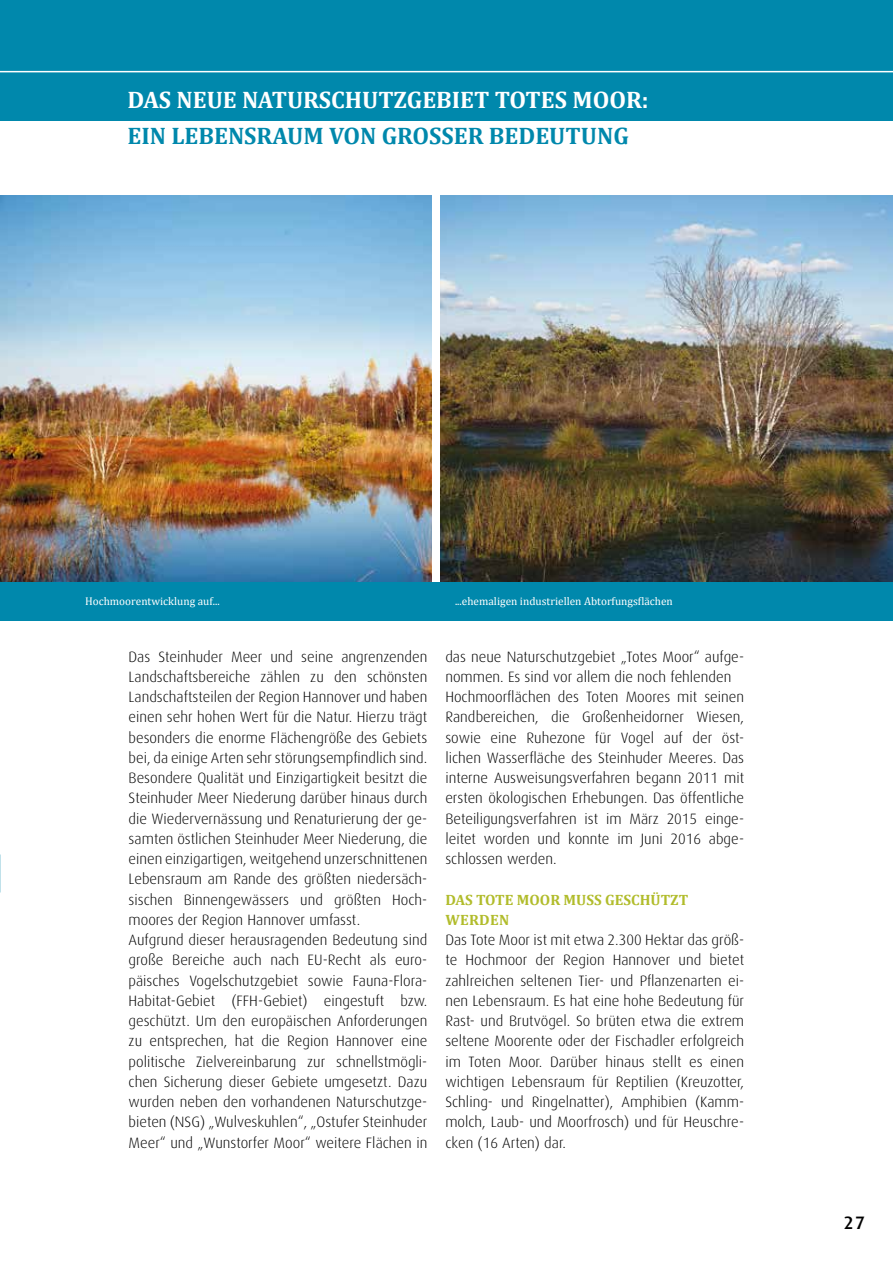
<style>
.page{position:relative;width:893px;height:1263px;background:#fff}
.page>*{position:absolute;margin:0;border:0;box-sizing:border-box;transform-origin:0 0}
.t1{font:700 24px "Cambria";color:#fff}
.t2{font:700 24px "Cambria";color:#0088ac}
.t3{font:500 18px "Dax";color:#000}
.t4{font:300 15px/20.2px "Dax";color:#000}
.t5{font:700 15px/20.2px "Cambria";color:#b1bc2b}
.t6{font:11.25px "Cambria";color:#fff}
</style>
<div class="page">
<div style="left:0;top:0;width:893px;height:121px;background:#0088ac"></div>
<img style="left:0;top:196px;width:432px;height:387px">
<img style="left:440px;top:196px;width:453px;height:387px">
<div style="left:0;top:583px;width:893px;height:38px;background:#0088ac"></div>
<hr style="left:0;top:71px;width:893px;height:1px;background:#fff">
<h1 class="t1" style="left:128px;top:85px;width:523px">DAS NEUE NATURSCHUTZGEBIET TOTES MOOR:</h1>
<h1 class="t2" style="left:128px;top:121px;width:503px">EIN LEBENSRAUM VON GROSSER BEDEUTUNG</h1>
<p class="t6" style="left:85px;top:594px;width:136px">Hochmoorentwicklung auf...</p>
<p class="t6" style="left:455px;top:595px;width:219px">...ehemaligen industriellen Abtorfungsflächen</p>
<p class="t4" style="left:129px;top:646px;width:300px">Das Steinhuder Meer und seine angrenzenden Landschaftsbereiche zählen zu den schönsten Landschaftsteilen der Region Hannover und haben einen sehr hohen Wert für die Natur. Hierzu trägt besonders die enorme Flächengröße des Gebiets bei, da einige Arten sehr störungsempfindlich sind.<br>Besondere Qualität und Einzigartigkeit besitzt die Steinhuder Meer Niederung darüber hinaus durch die Wiedervernässung und Renaturierung der ge&shy;samten östlichen Steinhuder Meer Niederung, die einen einzigartigen, weitgehend unzerschnittenen Lebensraum am Rande des größten niedersäch&shy;sischen Binnengewässers und größten Hoch&shy;moores der Region Hannover umfasst.<br>Aufgrund dieser herausragenden Bedeutung sind große Bereiche auch nach EU-Recht als euro&shy;päisches Vogelschutzgebiet sowie Fauna-Flora-Habitat-Gebiet (FFH-Gebiet) eingestuft bzw. geschützt. Um den europäischen Anforderungen zu entsprechen, hat die Region Hannover eine politische Zielvereinbarung zur schnellstmögli&shy;chen Sicherung dieser Gebiete umgesetzt. Dazu wurden neben den vorhandenen Naturschutzge&shy;bieten (NSG) „Wulveskuhlen“, „Ostufer Steinhuder Meer“ und „Wunstorfer Moor“ weitere Flächen in</p>
<p class="t4" style="left:445px;top:646px;width:300px">das neue Naturschutzgebiet „Totes Moor“ aufge&shy;nommen. Es sind vor allem die noch fehlenden Hochmoorflächen des Toten Moores mit seinen Randbereichen, die Großenheidorner Wiesen, sowie eine Ruhezone für Vogel auf der öst&shy;lichen Wasserfläche des Steinhuder Meeres. Das interne Ausweisungsverfahren begann 2011 mit ersten ökologischen Erhebungen. Das öffentliche Beteiligungsverfahren ist im März 2015 einge&shy;leitet worden und konnte im Juni 2016 abge&shy;schlossen werden.</p>
<p class="t5" style="left:445px;top:889px;width:244px">DAS TOTE MOOR MUSS GESCHÜTZT<br>WERDEN</p>
<p class="t4" style="left:445px;top:930px;width:300px;text-align:justify">Das Tote Moor ist mit etwa 2.300 Hektar das größ&shy;te Hochmoor der Region Hannover und bietet zahlreichen seltenen Tier- und Pflanzenarten ei&shy;nen Lebensraum. Es hat eine hohe Bedeutung für Rast- und Brutvögel. So brüten etwa die extrem seltene Moorente oder der Fischadler erfolgreich im Toten Moor. Darüber hinaus stellt es einen wichtigen Lebensraum für Reptilien (Kreuzotter, Schling- und Ringelnatter), Amphibien (Kamm&shy;molch, Laub- und Moorfrosch) und für Heuschre&shy;cken (16 Arten) dar.</p>
<p class="t3" style="left:844px;top:1212px;width:23px">27</p>
</div>
